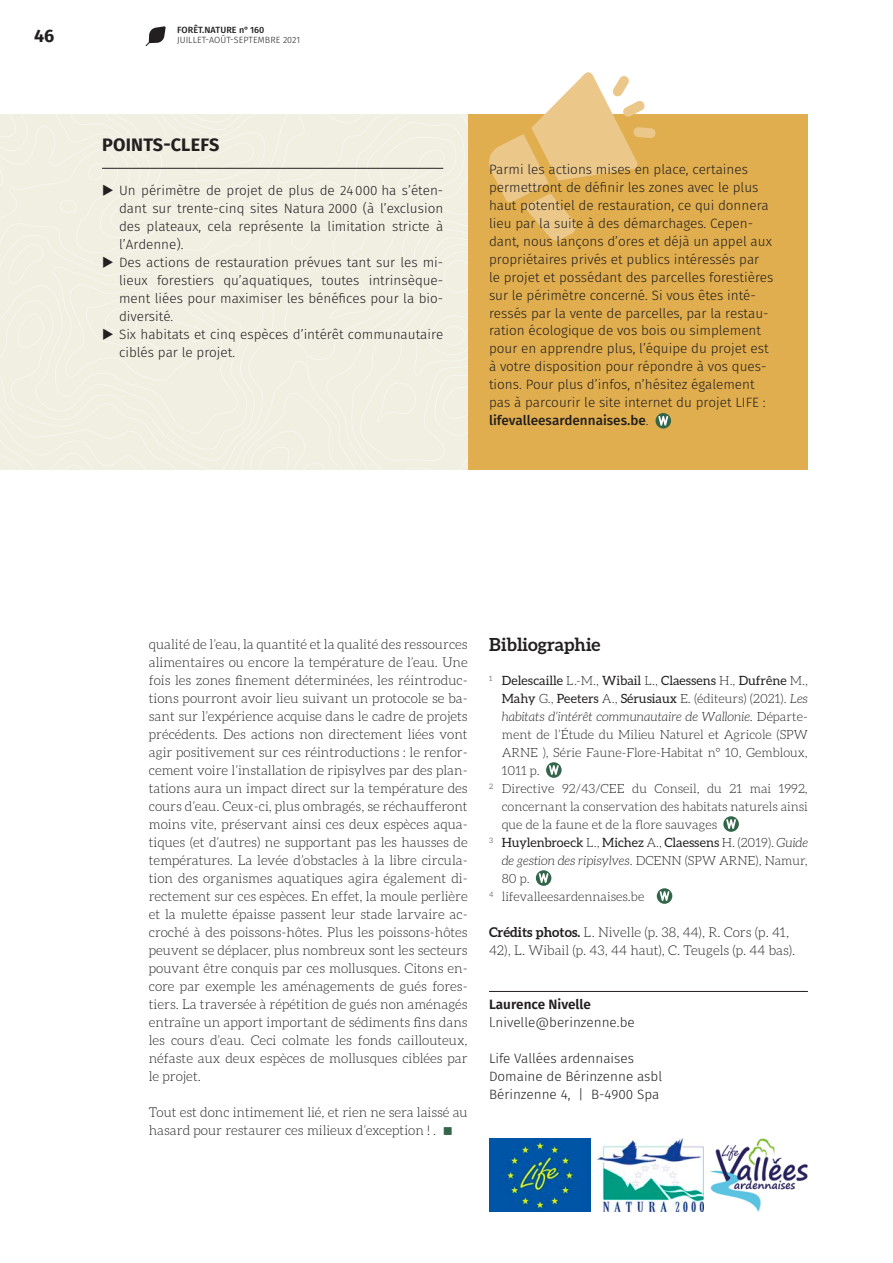
<style>
.page{position:relative;width:893px;height:1263px;background:#fff}
.page>*{position:absolute;margin:0;border:0;box-sizing:border-box;transform-origin:0 0}
.t1{font:700 18px "Fira Sans";letter-spacing:.01em;color:#231f20}
.t2{font:700 18px "Aleo";color:#231f20}
.t3{font:300 13.5px/18px "Aleo";color:#231f20}
.t4{font:300 13.5px/18px "Fira Sans";color:#231f20}
.t5{font:600 13.5px "Fira Sans";color:#231f20}
.t6{font:300 12.75px "Aleo";color:#231f20}
.t7{font:12.75px "Aleo";color:#231f20}
.t8{font:italic 300 12.75px "Aleo";color:#231f20}
.t9{font:300 9px "Fira Sans";letter-spacing:.01em;color:#231f20}
.t10{font:500 9px "Fira Sans";letter-spacing:.01em;color:#231f20}
.s1{font-weight:500}
.s2{color:#33654b}
.s3{font-weight:300}
.s4{font-weight:400}
.s5{font-style:italic}
.s6{font-style:normal}
.s7{font-weight:300;font-style:italic}
.s8{font-weight:700}
</style>
<div class="page">
<svg style="left:146px;top:26px;width:20px;height:20px"></svg>
<hr style="left:489px;top:991px;width:319px;height:1px;background:#231f20">
<svg style="left:546px;top:762px;width:16px;height:16px"></svg>
<svg style="left:549px;top:765px;width:10px;height:10px"></svg>
<svg style="left:723px;top:816px;width:16px;height:16px"></svg>
<svg style="left:726px;top:819px;width:10px;height:10px"></svg>
<svg style="left:536px;top:870px;width:15px;height:16px"></svg>
<svg style="left:539px;top:873px;width:10px;height:10px"></svg>
<svg style="left:657px;top:888px;width:15px;height:16px"></svg>
<svg style="left:660px;top:891px;width:9px;height:10px"></svg>
<div style="left:468px;top:115px;width:340px;height:355px;background:#e0ae4e"></div>
<div style="left:0;top:115px;width:351px;height:247px;background:#f1efe2"></div>
<div style="left:0;top:234px;width:249px;height:9px;background:#f1efe2"></div>
<div style="left:351px;top:115px;width:117px;height:355px;background:#f1efe2"></div>
<svg style="left:300px;top:180px;width:45px;height:31px"></svg>
<div style="left:0;top:243px;width:333px;height:227px;background:#f1efe2"></div>
<div style="left:57px;top:115px;width:233px;height:99px;background:#f1efe2"></div>
<hr style="left:102px;top:168px;width:341px;height:1px;background:#231f20">
<svg style="left:486px;top:72px;width:170px;height:169px"></svg>
<svg style="left:655px;top:413px;width:16px;height:15px"></svg>
<svg style="left:658px;top:416px;width:10px;height:10px"></svg>
<img style="left:489px;top:1138px;width:102px;height:74px">
<img style="left:710px;top:1138px;width:98px;height:74px">
<img style="left:597px;top:1138px;width:107px;height:74px">
<hr style="left:892px;top:978px;width:1px;height:80px;background:#22262d">
<p class="t10" style="left:177px;top:23px;width:89px">FORÊT.NATURE n°160</p>
<h1 class="t1" style="left:34px;top:24px;width:22px">46</h1>
<p class="t9" style="left:177px;top:34px;width:125px">JUILLET-AOÛT-SEPTEMBRE 2021</p>
<h1 class="t1" style="left:102px;top:132px;width:119px">POINTS-CLEFS</h1>
<p class="t4" style="left:119px;top:182px;width:326px;text-align:justify;text-indent:-17px">◆ Un périmètre de projet de plus de 24000 ha s’éten&shy;dant sur trente-cinq sites Natura 2000 (à l’exclusion des plateaux, cela représente la limitation stricte à l’Ardenne).</p>
<p class="t4" style="left:119px;top:254px;width:326px;text-align:justify;text-indent:-17px">◆ Des actions de restauration prévues tant sur les mi&shy;lieux forestiers qu’aquatiques, toutes intrinsèque&shy;ment liées pour maximiser les bénéfices pour la bio&shy;diversité.</p>
<p class="t4" style="left:119px;top:326px;width:326px;text-indent:-17px">◆ Six habitats et cinq espèces d’intérêt communautaire ciblés par le projet.</p>
<p class="t4" style="left:489px;top:161px;width:286px">Parmi les actions mises en place, certaines permettront de définir les zones avec le plus haut potentiel de restauration, ce qui donnera lieu par la suite à des démarchages. Cepen&shy;dant, nous lançons d’ores et déjà un appel aux propriétaires privés et publics intéressés par le projet et possédant des parcelles forestières sur le périmètre concerné. Si vous êtes inté&shy;ressés par la vente de parcelles, par la restau&shy;ration écologique de vos bois ou simplement pour en apprendre plus, l’équipe du projet est à votre disposition pour répondre à vos ques&shy;tions. Pour plus d’infos, n’hésitez également pas à parcourir le site internet du projet LIFE : <span class="s1">lifevalleesardennaises.be</span>.</p>
<p class="t3" style="left:149px;top:635px;width:320px;text-align:justify">qualité de l’eau, la quantité et la qualité des ressources alimentaires ou encore la température de l’eau. Une fois les zones finement déterminées, les réintroduc&shy;tions pourront avoir lieu suivant un protocole se ba&shy;sant sur l’expérience acquise dans le cadre de projets précédents. Des actions non directement liées vont agir positivement sur ces réintroductions : le renfor&shy;cement voire l’installation de ripisylves par des plan&shy;tations aura un impact direct sur la température des cours d’eau. Ceux-ci, plus ombragés, se réchaufferont moins vite, préservant ainsi ces deux espèces aqua&shy;tiques (et d’autres) ne supportant pas les hausses de températures. La levée d’obstacles à la libre circula&shy;tion des organismes aquatiques agira également di&shy;rectement sur ces espèces. En effet, la moule perlière et la mulette épaisse passent leur stade larvaire ac&shy;croché à des poissons-hôtes. Plus les poissons-hôtes peuvent se déplacer, plus nombreux sont les secteurs pouvant être conquis par ces mollusques. Citons en&shy;core par exemple les aménagements de gués fores&shy;tiers. La traversée à répétition de gués non aménagés entraîne un apport important de sédiments fins dans les cours d’eau. Ceci colmate les fonds caillouteux, néfaste aux deux espèces de mollusques ciblées par le projet.</p>
<p class="t3" style="left:149px;top:1103px;width:320px">Tout est donc intimement lié, et rien ne sera laissé au hasard pour restaurer ces milieux d’exception ! . <span class="s2">■</span></p>
<h1 class="t2" style="left:489px;top:634px;width:113px">Bibliographie</h1>
<p class="t7" style="left:489px;top:673px;width:320px"><sup>1</sup> Delescaille <span class="s3">L.-M.,</span> Wibail <span class="s3">L.,</span> Claessens <span class="s3">H.,</span> Dufrêne <span class="s3">M.,</span></p>
<p class="t6" style="left:502px;top:691px;width:308px"><span class="s4">Mahy</span> G., <span class="s4">Peeters</span> A., <span class="s4">Sérusiaux</span> E. (éditeurs) (2021). <span class="s5">Les</span></p>
<p class="t8" style="left:502px;top:709px;width:308px">habitats d’intérêt communautaire de Wallonie<span class="s6">. Départe-</span></p>
<p class="t6" style="left:502px;top:727px;width:308px">ment de l’Étude du Milieu Naturel et Agricole (SPW</p>
<p class="t6" style="left:502px;top:745px;width:308px">ARNE ), Série Faune-Flore-Habitat n° 10, Gembloux,</p>
<p class="t6" style="left:502px;top:763px;width:40px">1011 p.</p>
<p class="t6" style="left:489px;top:781px;width:320px"><sup>2</sup> Directive 92/43/CEE du Conseil, du 21 mai 1992,</p>
<p class="t6" style="left:502px;top:799px;width:308px">concernant la conservation des habitats naturels ainsi</p>
<p class="t6" style="left:502px;top:817px;width:217px">que de la faune et de la flore sauvages</p>
<p class="t7" style="left:489px;top:835px;width:320px"><sup>3</sup> Huylenbroeck <span class="s3">L.,</span> Michez <span class="s3">A.,</span> Claessens <span class="s3">H. (2019).</span> <span class="s7">Guide</span></p>
<p class="t8" style="left:502px;top:853px;width:308px">de gestion des ripisylves<span class="s6">. DCENN (SPW ARNE), Namur,</span></p>
<p class="t6" style="left:502px;top:871px;width:29px">80 p.</p>
<p class="t6" style="left:489px;top:889px;width:157px"><sup>4</sup> lifevalleesardennaises.be</p>
<p class="t3" style="left:489px;top:923px;width:308px"><span class="s8">Crédits photos.</span> L. Nivelle (p. 38, 44), R. Cors (p. 41,<br>42), L. Wibail (p. 43, 44 haut), C. Teugels (p. 44 bas).</p>
<p class="t5" style="left:489px;top:995px;width:103px">Laurence Nivelle</p>
<p class="t4" style="left:489px;top:1014px;width:147px">l.nivelle@berinzenne.be</p>
<p class="t4" style="left:489px;top:1050px;width:175px">Life Vallées ardennaises<br>Domaine de Bérinzenne asbl<br>Bérinzenne 4, | B-4900 Spa</p>
</div>
